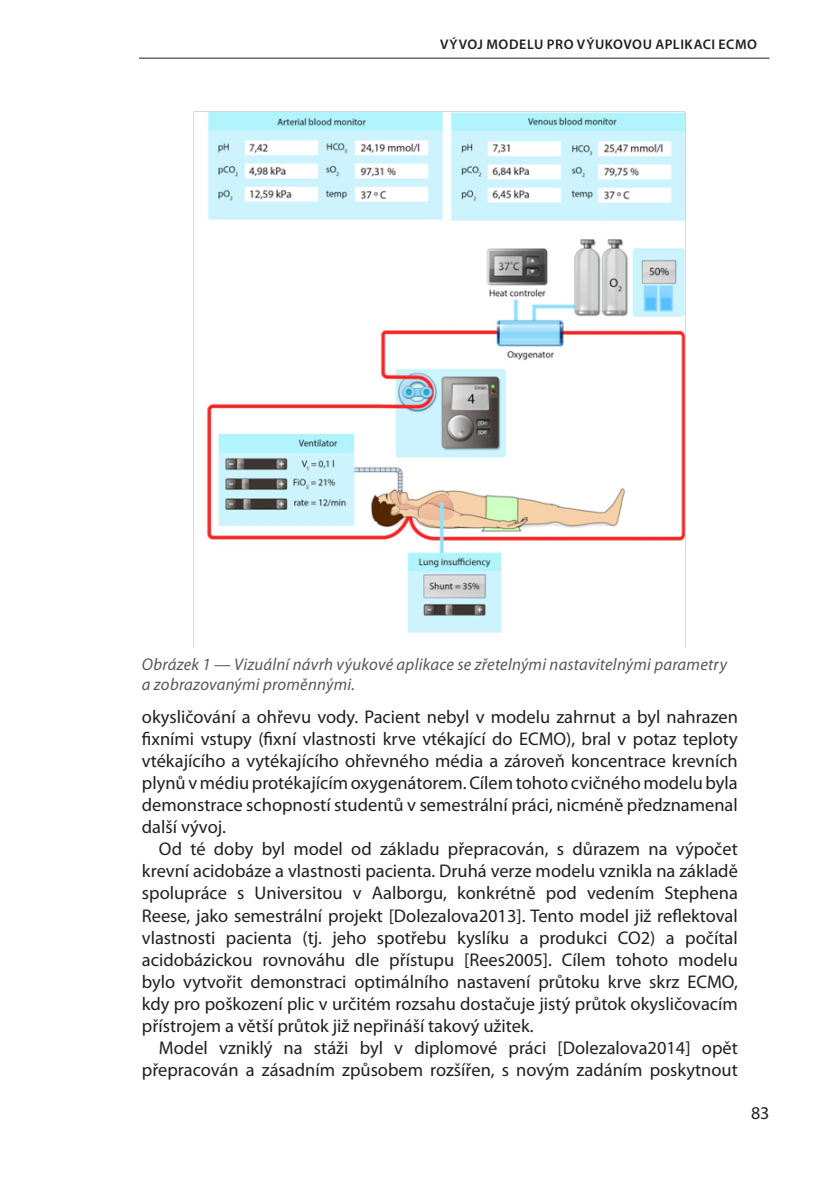
<style>
.page{position:relative;width:840px;height:1191px;background:#fff}
.page>*{position:absolute;margin:0;border:0;box-sizing:border-box;transform-origin:0 0}
.zakladni{font:18.4px/22px "Myriad Pro";color:#231f20;text-align:justify}
.prvni_odstavec{font:18.4px/22px "Myriad Pro";color:#231f20;text-align:justify}
.t1{font:18px "Myriad Pro";color:#231f20}
.t2{font:italic 17px/20px "Myriad Pro";letter-spacing:.015em;color:#57585a}
.t3{font:600 14px "Myriad Pro";letter-spacing:.04em;color:#231f20}
</style>
<div class="page">
<hr style="left:139px;top:58px;width:630px;height:1px;background:#231f20">
<img style="left:193px;top:111px;width:493px;height:535px">
<p class="t3" style="left:440px;top:36px;width:318px">VÝVOJ MODELU PRO VÝUKOVOU APLIKACI ECMO</p>
<p class="t2" style="left:142px;top:653px;width:586px">Obrázek 1 — Vizuální návrh výukové aplikace se zřetelnými nastavitelnými parametry a zobrazovanými proměnnými.</p>
<p class="prvni_odstavec" style="left:142px;top:705px;width:597px">okysličování a ohřevu vody. Pacient nebyl v modelu zahrnut a byl nahrazen fixními vstupy (fixní vlastnosti krve vtékající do ECMO), bral v potaz teploty vtékajícího a vytékajícího ohřevného média a zároveň koncentrace krevních plynů v médiu protékajícím oxygenátorem. Cílem tohoto cvičného modelu byla demonstrace schopností studentů v semestrální práci, nicméně předznamenal další vývoj.</p>
<p class="zakladni" style="left:142px;top:837px;width:597px;text-indent:17px">Od té doby byl model od základu přepracován, s důrazem na výpočet krevní acidobáze a vlastnosti pacienta. Druhá verze modelu vznikla na základě spolupráce s Universitou v Aalborgu, konkrétně pod vedením Stephena Reese, jako semestrální projekt [Dolezalova2013]. Tento model již reflektoval vlastnosti pacienta (tj. jeho spotřebu kyslíku a produkci CO2) a počítal acidobázickou rovnováhu dle přístupu [Rees2005]. Cílem tohoto modelu bylo vytvořit demonstraci optimálního nastavení průtoku krve skrz ECMO, kdy pro poškození plic v určitém rozsahu dostačuje jistý průtok okysličovacím přístrojem a větší průtok již nepřináší takový užitek.</p>
<p class="zakladni" style="left:142px;top:1036px;width:597px;text-align:right">Model vzniklý na stáži byl v diplomové práci [Dolezalova2014] opět přepracován a zásadním způsobem rozšířen, s novým zadáním poskytnout</p>
<p class="t1" style="left:750px;top:1102px;width:20px">83</p>
</div>
